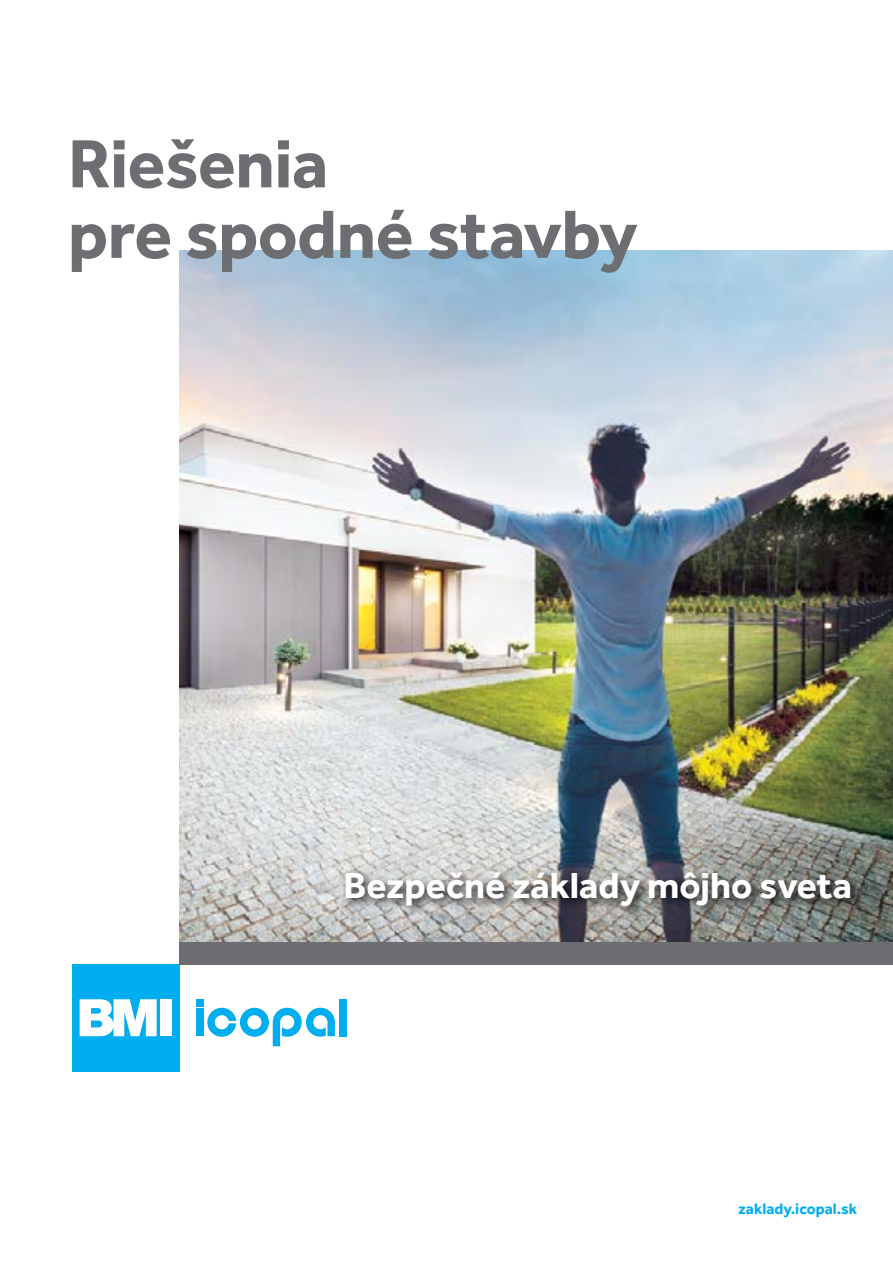
<style>
.page{position:relative;width:893px;height:1263px;background:#fff}
.page>*{position:absolute;margin:0;border:0;box-sizing:border-box;transform-origin:0 0}
.t1{font:700 70.5px/70.5px "Effra";letter-spacing:-.01em;color:#6d6e71}
.t2{font:700 37.5px "Effra";color:#fff}
.t3{font:700 15.75px "Effra";color:#00aeef}
</style>
<div class="page">
<img style="left:179px;top:250px;width:714px;height:692px">
<div style="left:339px;top:999px;width:8px;height:37px;background:#00aeef"></div>
<div style="left:196px;top:1008px;width:7px;height:28px;background:#00aeef"></div>
<div style="left:196px;top:999px;width:7px;height:7px;background:#00aeef"></div>
<svg style="left:207px;top:1008px;width:128px;height:38px"></svg>
<div style="left:72px;top:964px;width:108px;height:108px;background:#00aeef"></div>
<svg style="left:80px;top:999px;width:77px;height:37px"></svg>
<div style="left:160px;top:999px;width:11px;height:37px;background:#fff"></div>
<div style="left:179px;top:942px;width:714px;height:22px;background:#6d6e71"></div>
<div style="left:341px;top:867px;width:522px;height:51px;background:#000;opacity:.75"></div>
<h1 class="t1" style="left:68px;top:127px;width:571px">Riešenia<br>pre spodné stavby</h1>
<p class="t2" style="left:343px;top:862px;width:510px">Bezpečné základy môjho sveta</p>
<p class="t3" style="left:738px;top:1199px;width:121px">zaklady.icopal.sk</p>
</div>
